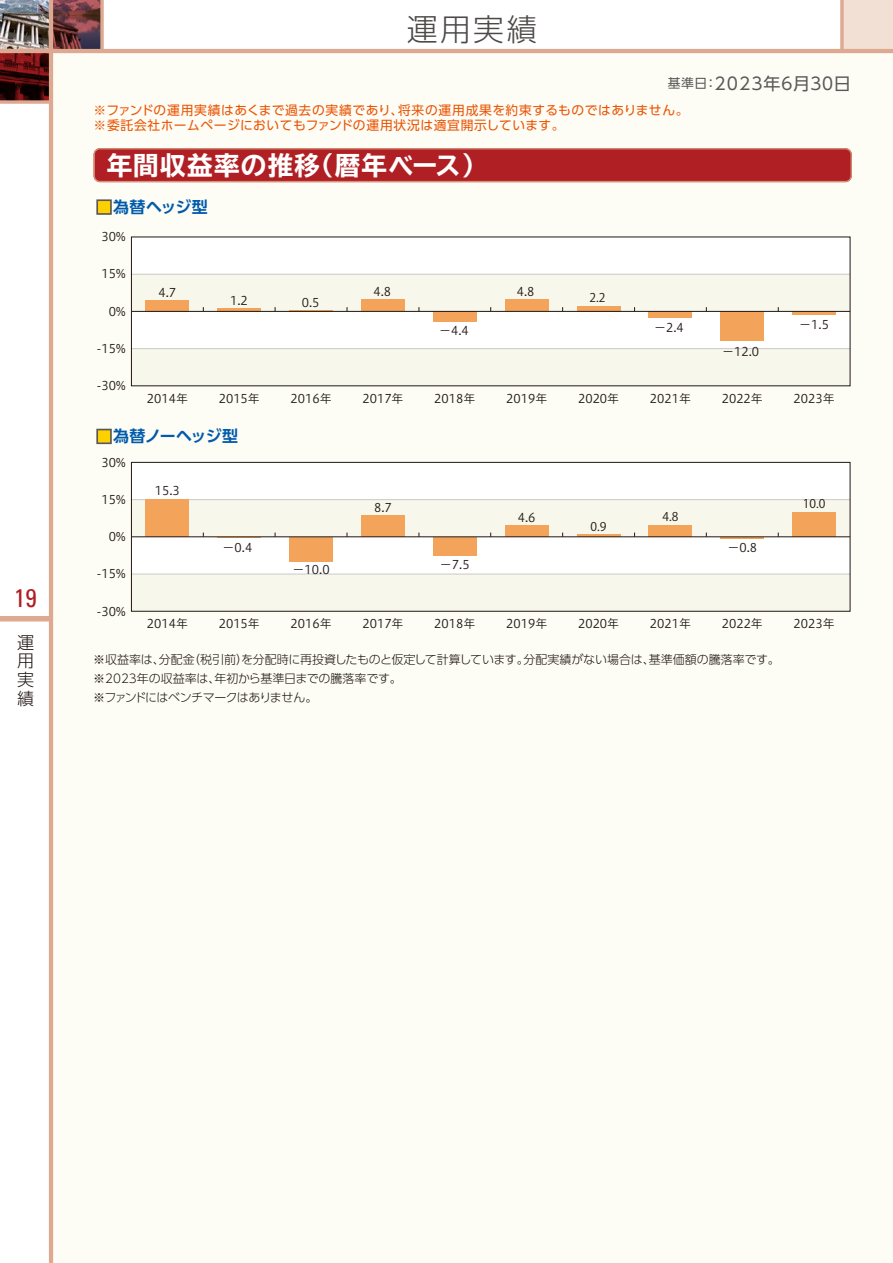
<style>
.page{position:relative;width:893px;height:1263px;background:#fff}
.page>*{position:absolute;margin:0;border:0;box-sizing:border-box;transform-origin:0 0}
.t1{font:300 30.75px "UD Shin Go Pro";color:#4c4948}
.t2{font:700 expanded 25.5px "TBUD Go Std";letter-spacing:.05em;color:#fff}
.t3{font:condensed 25.5px "Univers";color:#b01f24}
.t4{font:16.95px "UD Shin Go Pro";letter-spacing:-.13em;color:#595757}
.t5{font:300 16.95px/18.8px "UD Shin Go Pro";color:#221815;text-align:justify}
.t6{font:700 15.9px "UD Shin Go Pro De";letter-spacing:-.03em;color:#005bac}
.t7{font:700 15.9px "UD Shin Go Pro De";color:#005bac}
.t8{font:12.75px/14.9px "UD Shin Go Pro";letter-spacing:.045em;color:#ea5504}
.t9{font:12px "Hiragino UD Sans Std W3";color:#221815}
.t10{font:300 12px/19.2px "UD Shin Go Pro";letter-spacing:-.02em;color:#221815}
.t11{font:12px "Koz Go Pro";color:#221815}
.s1{font-size:12.75px}
.s2{font-family:"UD Shin Go Pro";font-weight:300;color:#fdd000}
.s3{font-family:"Koz Go Pro"}
</style>
<div class="page">
<img style="left:0;top:0;width:49px;height:49px">
<svg style="left:53px;top:0;width:47px;height:49px;background:#6a393f"></svg>
<svg style="left:0;top:53px;width:49px;height:47px;background:#480b0c"></svg>
<div style="left:51px;top:51px;width:842px;height:1212px;background:#fdfcf5"></div>
<div style="left:842px;top:0;width:51px;height:51px;background:#f2e0d5"></div>
<hr style="left:892px;top:0;width:1px;height:51px;background:#eacab9">
<svg style="left:840px;top:0;width:4px;height:49px"></svg>
<div style="left:0;top:616px;width:51px;height:5px;background:#dda990"></div>
<hr style="left:49px;top:0;width:4px;height:1263px;background:#dda990">
<hr style="left:0;top:49px;width:893px;height:4px;background:#dda990">
<svg style="left:0;top:100px;width:49px;height:4px"></svg>
<svg style="left:100px;top:0;width:4px;height:49px"></svg>
<svg style="left:94px;top:148px;width:758px;height:34px;background:#b2272a"></svg>
<div style="left:96px;top:199px;width:16px;height:16px;border:2px solid #595757"></div>
<div style="left:96px;top:429px;width:16px;height:15px;border:2px solid #595757"></div>
<div style="left:131px;top:237px;width:719px;height:149px;background:#fff"></div>
<div style="left:131px;top:274px;width:719px;height:37px;background:#f8f7eb"></div>
<div style="left:131px;top:349px;width:719px;height:37px;background:#f8f7eb"></div>
<hr style="left:131px;top:274px;width:719px;height:1px;background:#c9caca">
<hr style="left:131px;top:348px;width:719px;height:1px;background:#c9caca">
<div style="left:131px;top:462px;width:719px;height:149px;background:#fff"></div>
<div style="left:131px;top:500px;width:719px;height:37px;background:#f8f7eb"></div>
<div style="left:131px;top:574px;width:719px;height:37px;background:#f8f7eb"></div>
<hr style="left:131px;top:499px;width:719px;height:1px;background:#c9caca">
<hr style="left:131px;top:574px;width:719px;height:1px;background:#c9caca">
<div style="left:131px;top:462px;width:719px;height:149px;border:1px solid #221815"></div>
<hr style="left:792px;top:311px;width:44px;height:4px;background:#f4a45a">
<div style="left:720px;top:311px;width:44px;height:30px;background:#f4a45a"></div>
<div style="left:649px;top:311px;width:43px;height:6px;background:#f4a45a"></div>
<div style="left:577px;top:306px;width:43px;height:5px;background:#f4a45a"></div>
<div style="left:505px;top:299px;width:43px;height:12px;background:#f4a45a"></div>
<div style="left:433px;top:311px;width:44px;height:11px;background:#f4a45a"></div>
<div style="left:361px;top:299px;width:44px;height:12px;background:#f4a45a"></div>
<hr style="left:289px;top:310px;width:44px;height:1px;background:#f4a45a">
<hr style="left:217px;top:308px;width:44px;height:3px;background:#f4a45a">
<div style="left:146px;top:300px;width:43px;height:11px;background:#f4a45a"></div>
<hr style="left:131px;top:311px;width:719px;height:1px;background:#221815">
<div style="left:792px;top:512px;width:44px;height:25px;background:#f4a45a"></div>
<hr style="left:720px;top:537px;width:44px;height:2px;background:#f4a45a">
<div style="left:649px;top:525px;width:43px;height:12px;background:#f4a45a"></div>
<hr style="left:577px;top:535px;width:43px;height:2px;background:#f4a45a">
<div style="left:505px;top:525px;width:43px;height:12px;background:#f4a45a"></div>
<div style="left:433px;top:537px;width:44px;height:18px;background:#f4a45a"></div>
<div style="left:361px;top:515px;width:44px;height:22px;background:#f4a45a"></div>
<div style="left:289px;top:537px;width:44px;height:25px;background:#f4a45a"></div>
<hr style="left:217px;top:537px;width:44px;height:1px;background:#f4a45a">
<div style="left:146px;top:499px;width:43px;height:38px;background:#f4a45a"></div>
<hr style="left:131px;top:536px;width:719px;height:1px;background:#221815">
<h2 class="t3" style="left:14px;top:582px;width:24px">19</h2>
<h3 class="t5" style="left:17px;top:632px;width:18px">運用実績</h3>
<h1 class="t1" style="left:407px;top:4px;width:132px">運用実績</h1>
<h3 class="t4" style="left:668px;top:69px;width:185px"><span class="s1">基準日：</span>2023年６月３０日</h3>
<p class="t8" style="left:94px;top:102px;width:597px">※ファンドの運用実績はあくまで過去の実績であり、将来の運用成果を約束するものではありません。※委託会社ホームページにおいてもファンドの運用状況は適宜開示しています。</p>
<h2 class="t2" style="left:107px;top:151px;width:382px">年間収益率の推移（暦年ベース）</h2>
<h3 class="t7" style="left:96px;top:194px;width:113px"><span class="s2">■</span>為替ヘッジ型</h3>
<p class="t9" style="left:101px;top:228px;width:26px">30%</p>
<p class="t9" style="left:101px;top:265px;width:26px">15%</p>
<p class="t9" style="left:109px;top:302px;width:19px">0%</p>
<p class="t9" style="left:97px;top:339px;width:31px">-15%</p>
<p class="t9" style="left:97px;top:377px;width:31px">-30%</p>
<p class="t9" style="left:158px;top:283px;width:19px">4.7</p>
<p class="t9" style="left:230px;top:292px;width:19px">1.2</p>
<p class="t9" style="left:302px;top:293px;width:19px">0.5</p>
<p class="t9" style="left:373px;top:283px;width:19px">4.8</p>
<p class="t9" style="left:517px;top:283px;width:19px">4.8</p>
<p class="t11" style="left:589px;top:290px;width:17px">2.2</p>
<p class="t9" style="left:439px;top:322px;width:31px"><span class="s3">－</span>4.4</p>
<p class="t9" style="left:654px;top:319px;width:31px"><span class="s3">－</span>2.4</p>
<p class="t9" style="left:722px;top:342px;width:39px"><span class="s3">－</span>12.0</p>
<p class="t9" style="left:799px;top:315px;width:31px"><span class="s3">－</span>1.5</p>
<p class="t9" style="left:147px;top:389px;width:43px">2014年</p>
<p class="t9" style="left:219px;top:389px;width:43px">2015年</p>
<p class="t9" style="left:291px;top:389px;width:43px">2016年</p>
<p class="t9" style="left:362px;top:389px;width:43px">2017年</p>
<p class="t9" style="left:434px;top:389px;width:43px">2018年</p>
<p class="t9" style="left:506px;top:389px;width:43px">2019年</p>
<p class="t9" style="left:578px;top:389px;width:43px">2020年</p>
<p class="t9" style="left:650px;top:389px;width:43px">2021年</p>
<p class="t9" style="left:722px;top:389px;width:43px">2022年</p>
<p class="t9" style="left:794px;top:389px;width:43px">2023年</p>
<h3 class="t6" style="left:96px;top:423px;width:143px"><span class="s2">■</span>為替ノーヘッジ型</h3>
<p class="t9" style="left:101px;top:453px;width:26px">30%</p>
<p class="t9" style="left:101px;top:490px;width:26px">15%</p>
<p class="t9" style="left:109px;top:528px;width:19px">0%</p>
<p class="t9" style="left:97px;top:565px;width:31px">-15%</p>
<p class="t9" style="left:97px;top:602px;width:31px">-30%</p>
<p class="t9" style="left:155px;top:481px;width:27px">15.3</p>
<p class="t9" style="left:223px;top:538px;width:31px"><span class="s3">－</span>0.4</p>
<p class="t9" style="left:293px;top:560px;width:39px"><span class="s3">－</span>10.0</p>
<p class="t9" style="left:374px;top:499px;width:19px">8.7</p>
<p class="t9" style="left:440px;top:555px;width:31px"><span class="s3">－</span>7.5</p>
<p class="t9" style="left:518px;top:508px;width:19px">4.6</p>
<p class="t11" style="left:591px;top:519px;width:17px">0.9</p>
<p class="t11" style="left:662px;top:509px;width:17px">4.8</p>
<p class="t9" style="left:727px;top:538px;width:31px"><span class="s3">－</span>0.8</p>
<p class="t11" style="left:803px;top:495px;width:24px">10.0</p>
<p class="t9" style="left:147px;top:614px;width:43px">2014年</p>
<p class="t9" style="left:219px;top:614px;width:43px">2015年</p>
<p class="t9" style="left:291px;top:614px;width:43px">2016年</p>
<p class="t9" style="left:362px;top:614px;width:43px">2017年</p>
<p class="t9" style="left:434px;top:614px;width:43px">2018年</p>
<p class="t9" style="left:506px;top:614px;width:43px">2019年</p>
<p class="t9" style="left:578px;top:614px;width:43px">2020年</p>
<p class="t9" style="left:650px;top:614px;width:43px">2021年</p>
<p class="t9" style="left:722px;top:614px;width:43px">2022年</p>
<p class="t9" style="left:794px;top:614px;width:43px">2023年</p>
<p class="t10" style="left:93px;top:649px;width:688px">※収益率は、分配金（税引前）を分配時に再投資したものと仮定して計算しています。分配実績がない場合は、基準価額の騰落率です。※2023年の収益率は、年初から基準日までの騰落率です。<br>※ファンドにはベンチマークはありません。</p>
</div>
